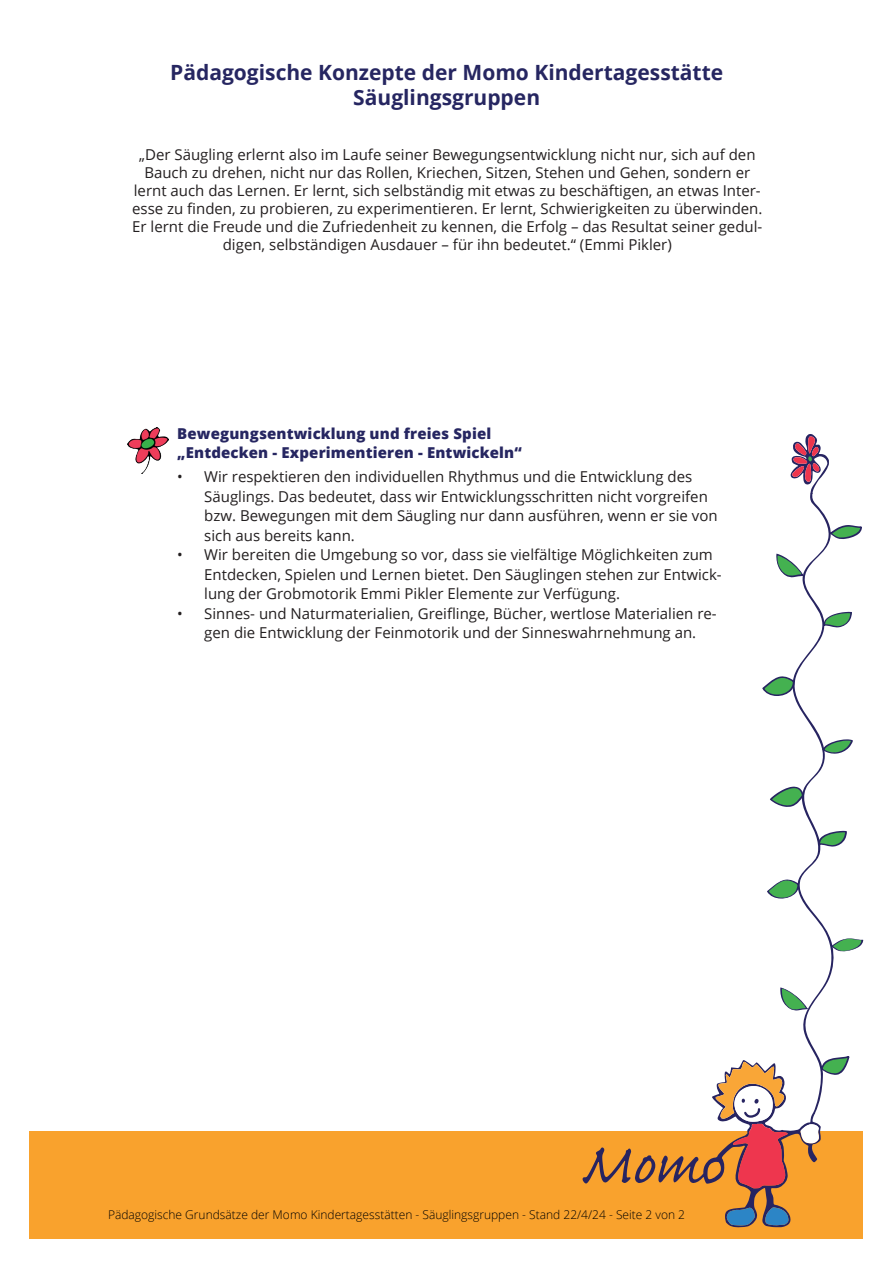
<style>
.page{position:relative;width:893px;height:1263px;background:#fff}
.page>*{position:absolute;margin:0;border:0;box-sizing:border-box;transform-origin:0 0}
.t1{font:700 21px/25.2px "Open Sans";color:#262661;text-align:center}
.t2{font:15px/19.5px "Open Sans";color:#231f20;text-align:center}
.t3{font:800 15px/19.5px "Open Sans";letter-spacing:.01em;color:#262661}
.t4{font:300 12px "Open Sans";color:#000}
</style>
<div class="page">
<div style="left:30px;top:1131px;width:833px;height:107px;background:#f9a22d"></div>
<svg style="left:583px;top:434px;width:280px;height:793px"></svg>
<img style="left:128px;top:427px;width:40px;height:46px">
<h1 class="t1" style="left:170px;top:59px;width:554px">Pädagogische Konzepte der Momo Kindertagesstätte<br>Säuglingsgruppen</h1>
<p class="t2" style="left:132px;top:145px;width:632px;line-height:18px">„Der Säugling erlernt also im Laufe seiner Bewegungsentwicklung nicht nur, sich auf den Bauch zu drehen, nicht nur das Rollen, Kriechen, Sitzen, Stehen und Gehen, sondern er lernt auch das Lernen. Er lernt, sich selbständig mit etwas zu beschäftigen, an etwas Inter&shy;esse zu finden, zu probieren, zu experimentieren. Er lernt, Schwierigkeiten zu überwinden.<br>Er lernt die Freude und die Zufriedenheit zu kennen, die Erfolg – das Resultat seiner gedul&shy;digen, selbständigen Ausdauer – für ihn bedeutet.“ (Emmi Pikler)</p>
<p class="t3" style="left:177px;top:423px;width:346px">Bewegungsentwicklung und freies Spiel „Entdecken - Experimentieren - Entwickeln“</p>
<p class="t2" style="left:204px;top:466px;width:515px;text-align:left;text-indent:-27px">• Wir respektieren den individuellen Rhythmus und die Entwicklung des Säuglings. Das bedeutet, dass wir Entwicklungsschritten nicht vorgreifen bzw. Bewegungen mit dem Säugling nur dann ausführen, wenn er sie von sich aus bereits kann.</p>
<p class="t2" style="left:204px;top:544px;width:519px;text-align:left;text-indent:-27px">• Wir bereiten die Umgebung so vor, dass sie vielfältige Möglichkeiten zum<br>Entdecken, Spielen und Lernen bietet. Den Säuglingen stehen zur Entwick&shy;lung der Grobmotorik Emmi Pikler Elemente zur Verfügung.</p>
<p class="t2" style="left:177px;top:603px;width:541px">• Sinnes- und Naturmaterialien, Greiflinge, Bücher, wertlose Materialien re&shy;gen die Entwicklung der Feinmotorik und der Sinneswahrnehmung an.</p>
<p class="t4" style="left:108px;top:1207px;width:579px">Pädagogische Grundsätze der Momo Kindertagesstätten - Säuglingsgruppen - Stand 22/4/24 - Seite 2 von 2</p>
</div>
